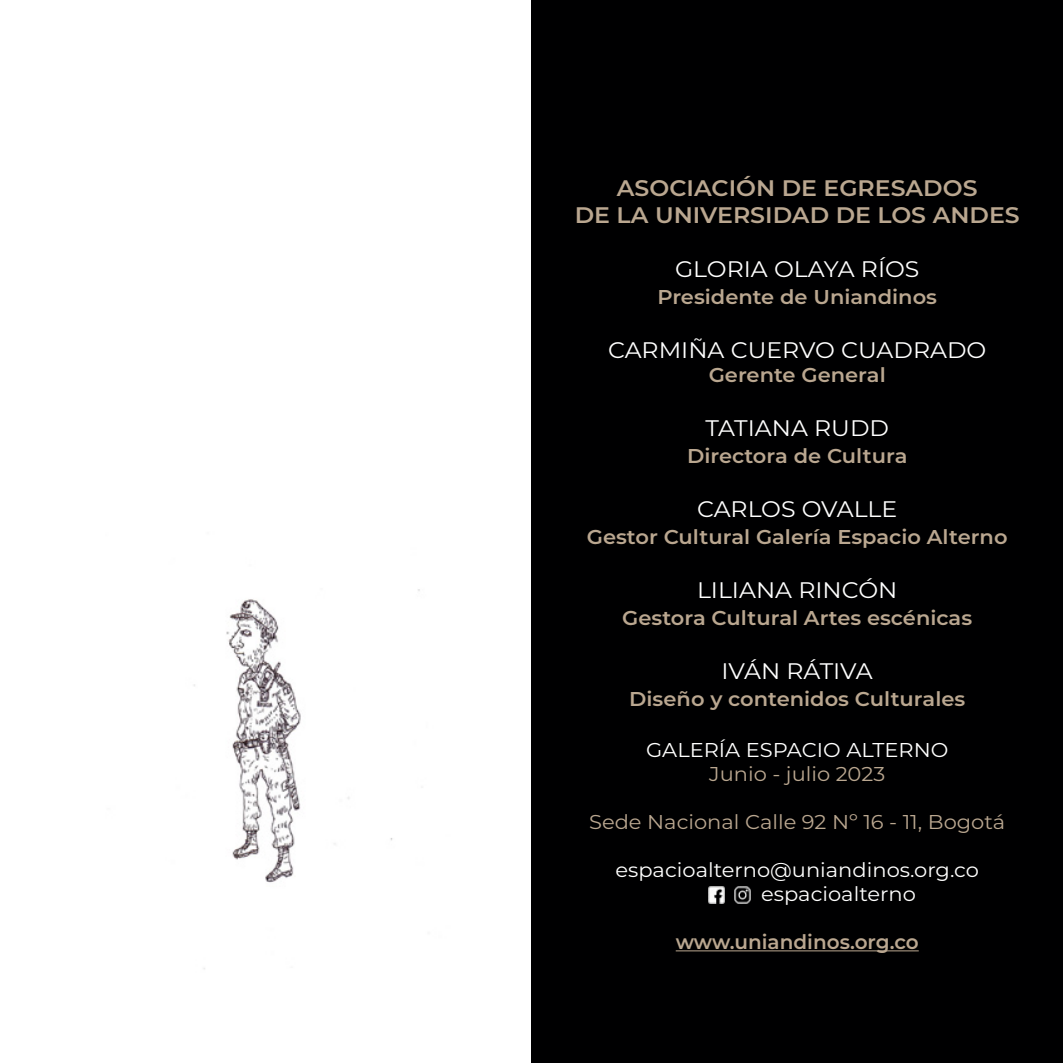
<style>
.page{position:relative;width:1063px;height:1063px;background:#fff}
.page>*{position:absolute;margin:0;border:0;box-sizing:border-box;transform-origin:0 0}
.TXT_BASE{font:22.5px "Montserrat";color:#fff;scale:1.05 1}
.TXT_BASE-2{font:600 22.5px "Montserrat";color:#baa790;scale:1.05 1}
.TXT_BASE-3{font:600 20px "Montserrat";color:#baa790;scale:1.05 1}
.TXT_BASE-4{font:20px "Montserrat";color:#fff;scale:1.05 1}
.TXT_BASE-5{font:20px "Montserrat";color:#baa790;scale:1.05 1}
.TXT_BASE-6{font:600 20px "Montserrat";color:#baa790}
</style>
<div class="page">
<div style="left:531px;top:0;width:532px;height:1063px;background:#000001"></div>
<hr style="left:676px;top:950px;width:243px;height:1px;background:#baa790">
<img style="left:734px;top:887px;width:17px;height:17px">
<img style="left:708px;top:887px;width:17px;height:17px">
<img style="left:194px;top:589px;width:226px;height:380px">
<p class="TXT_BASE-2" style="left:617px;top:172px;width:345px">ASOCIACIÓN DE EGRESADOS</p>
<p class="TXT_BASE-2" style="left:575px;top:199px;width:425px">DE LA UNIVERSIDAD DE LOS ANDES</p>
<p class="TXT_BASE" style="left:675px;top:253px;width:234px">GLORIA OLAYA RÍOS</p>
<p class="TXT_BASE-3" style="left:657px;top:283px;width:268px">Presidente de Uniandinos</p>
<p class="TXT_BASE" style="left:608px;top:334px;width:362px">CARMIÑA CUERVO CUADRADO</p>
<p class="TXT_BASE-3" style="left:709px;top:361px;width:170px">Gerente General</p>
<p class="TXT_BASE" style="left:705px;top:412px;width:176px">TATIANA RUDD</p>
<p class="TXT_BASE-3" style="left:687px;top:442px;width:211px">Directora de Cultura</p>
<p class="TXT_BASE" style="left:697px;top:493px;width:192px">CARLOS OVALLE</p>
<p class="TXT_BASE-3" style="left:587px;top:523px;width:402px">Gestor Cultural Galería Espacio Alterno</p>
<p class="TXT_BASE" style="left:697px;top:574px;width:192px">LILIANA RINCÓN</p>
<p class="TXT_BASE-3" style="left:622px;top:604px;width:335px">Gestora Cultural Artes escénicas</p>
<p class="TXT_BASE" style="left:722px;top:655px;width:145px">IVÁN RÁTIVA</p>
<p class="TXT_BASE-3" style="left:629px;top:685px;width:322px">Diseño y contenidos Culturales</p>
<p class="TXT_BASE-4" style="left:646px;top:736px;width:289px">GALERÍA ESPACIO ALTERNO</p>
<p class="TXT_BASE-5" style="left:709px;top:760px;width:169px">Junio - julio 2023</p>
<p class="TXT_BASE-5" style="left:589px;top:808px;width:398px">Sede Nacional Calle 92 Nº 16 - 11, Bogotá</p>
<p class="TXT_BASE-4" style="left:616px;top:856px;width:348px">espacioalterno@uniandinos.org.co</p>
<p class="TXT_BASE-4" style="left:761px;top:880px;width:149px">espacioalterno</p>
<p class="TXT_BASE-6" style="left:676px;top:928px;width:245px">www.uniandinos.org.co</p>
</div>
